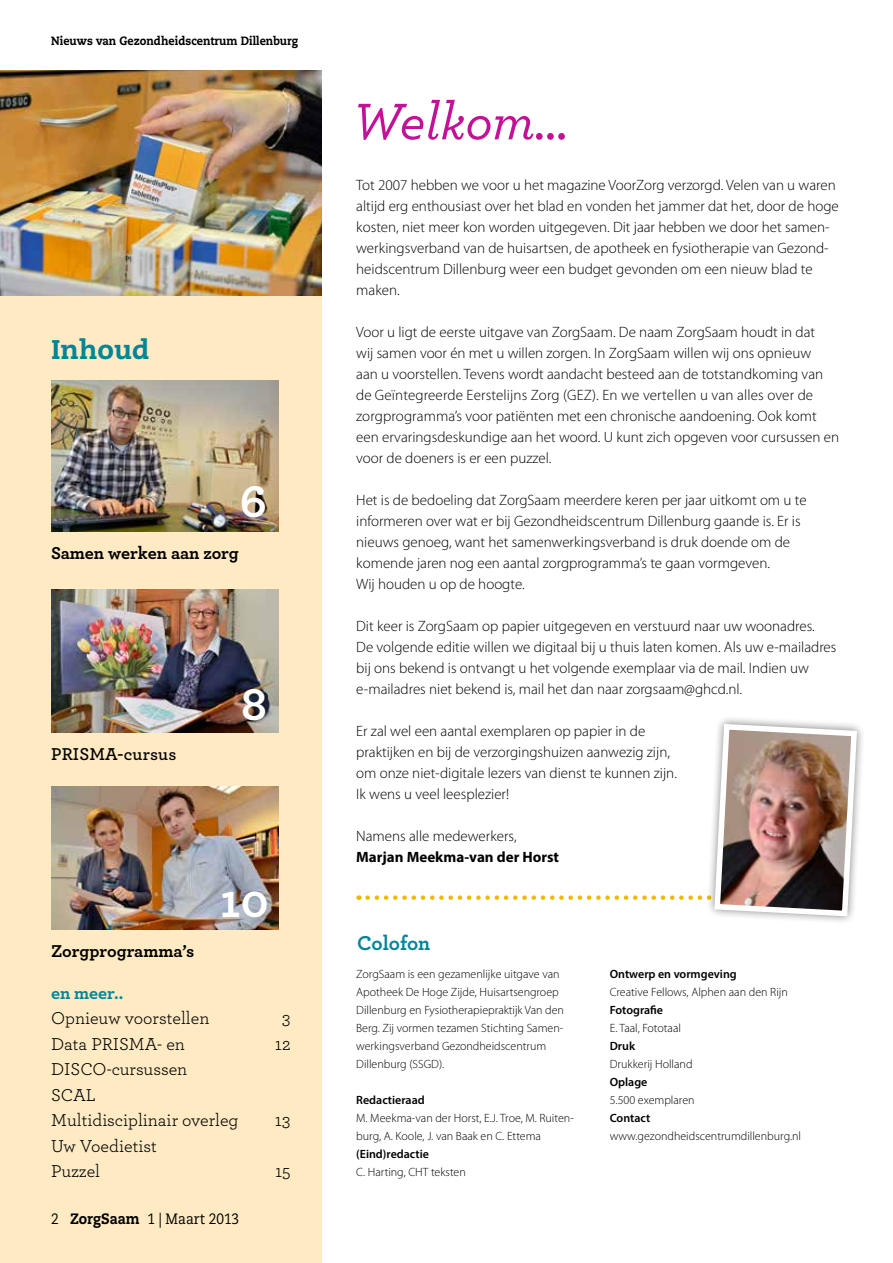
<style>
.page{position:relative;width:893px;height:1263px;background:#fff}
.page>*{position:absolute;margin:0;border:0;box-sizing:border-box;transform-origin:0 0}
.t1{font:italic 500 54px "Archer";letter-spacing:-.01em;color:#c21298}
.t2{font:700 48px "Archer";color:#fff}
.t3{font:800 27px "Caecilia LT Std";color:#008597}
.t4{font:700 21px "Archer";color:#008597}
.t5{font:18px/25.5px "Archer";color:#000}
.t6{font:700 18px "Archer";color:#000}
.t7{font:600 18px "Archer";letter-spacing:.005em;color:#000}
.t8{font:700 18px "Archer";color:#008598}
.t9{font:300 15px/21px "Myriad Pro";color:#000}
.t10{font:700 15px "Myriad Pro";color:#000}
.t11{font:15px "Caecilia LT Std";color:#000;scale:.91 1}
.t12{font:300 12px/18px "Myriad Pro";color:#000}
.t13{font:600 12px "Myriad Pro";color:#000}
.t14{font:800 12px "Caecilia LT Std";color:#000;scale:.91 1}
.s1{font-weight:800}
</style>
<div class="page">
<div style="left:0;top:220px;width:322px;height:1043px;background:#feeac3"></div>
<img style="left:0;top:71px;width:322px;height:224px">
<img style="left:51px;top:381px;width:228px;height:151px">
<img style="left:51px;top:589px;width:228px;height:144px">
<img style="left:51px;top:786px;width:228px;height:143px">
<div style="left:705px;top:715px;width:161px;height:210px;background:#000;opacity:.5"></div>
<svg style="left:368px;top:721px;width:492px;height:198px"></svg>
<p class="t14" style="left:51px;top:34px;width:273px">Nieuws van Gezondheidscentrum Dillenburg</p>
<h3 class="t3" style="left:51px;top:333px;width:100px">Inhoud</h3>
<h2 class="t2" style="left:240px;top:463px;width:29px">6</h2>
<p class="t6" style="left:51px;top:539px;width:189px">Samen werken aan zorg</p>
<p class="t7" style="left:51px;top:740px;width:127px">PRISMA-cursus</p>
<h2 class="t2" style="left:241px;top:666px;width:27px">8</h2>
<h2 class="t2" style="left:220px;top:863px;width:50px">10</h2>
<p class="t6" style="left:51px;top:936px;width:145px">Zorgprogramma’s</p>
<p class="t8" style="left:51px;top:978px;width:74px">en meer..</p>
<p class="t5" style="left:51px;top:1005px;width:160px">Opnieuw voorstellen</p>
<p class="t5" style="left:282px;top:1005px;width:10px">3</p>
<p class="t5" style="left:51px;top:1030px;width:135px">Data PRISMA- en</p>
<p class="t5" style="left:275px;top:1030px;width:17px">12</p>
<p class="t5" style="left:51px;top:1056px;width:189px">DISCO-cursussen<br>SCAL<br>Multidisciplinair overleg</p>
<p class="t5" style="left:275px;top:1107px;width:17px">13</p>
<p class="t5" style="left:51px;top:1132px;width:107px">Uw Voedietist<br>Puzzel</p>
<p class="t11" style="left:51px;top:1209px;width:208px">2 <span class="s1">ZorgSaam</span> 1 | Maart 2013</p>
<p class="t5" style="left:275px;top:1158px;width:17px">15</p>
<h1 class="t1" style="left:352px;top:82px;width:218px">Welkom...</h1>
<p class="t9" style="left:356px;top:175px;width:484px">Tot 2007 hebben we voor u het magazine VoorZorg verzorgd. Velen van u waren altijd erg enthousiast over het blad en vonden het jammer dat het, door de hoge kosten, niet meer kon worden uitgegeven. Dit jaar hebben we door het samen&shy;werkingsverband van de huisartsen, de apotheek en fysiotherapie van Gezond&shy;heidscentrum Dillenburg weer een budget gevonden om een nieuw blad te maken.</p>
<p class="t9" style="left:356px;top:322px;width:484px">Voor u ligt de eerste uitgave van ZorgSaam. De naam ZorgSaam houdt in dat<br>wij samen voor én met u willen zorgen. In ZorgSaam willen wij ons opnieuw<br>aan u voorstellen. Tevens wordt aandacht besteed aan de totstandkoming van de Geïntegreerde Eerstelijns Zorg (GEZ). En we vertellen u van alles over de zorgprogramma’s voor patiënten met een chronische aandoening. Ook komt een ervaringsdeskundige aan het woord. U kunt zich opgeven voor cursussen en voor de doeners is er een puzzel.</p>
<p class="t9" style="left:356px;top:490px;width:452px">Het is de bedoeling dat ZorgSaam meerdere keren per jaar uitkomt om u te informeren over wat er bij Gezondheidscentrum Dillenburg gaande is. Er is nieuws genoeg, want het samenwerkingsverband is druk doende om de komende jaren nog een aantal zorgprogramma’s te gaan vormgeven.<br>Wij houden u op de hoogte.</p>
<p class="t9" style="left:356px;top:616px;width:482px">Dit keer is ZorgSaam op papier uitgegeven en verstuurd naar uw woonadres.<br>De volgende editie willen we digitaal bij u thuis laten komen. Als uw e-mailadres bij ons bekend is ontvangt u het volgende exemplaar via de mail. Indien uw e-mailadres niet bekend is, mail het dan naar zorgsaam@ghcd.nl.</p>
<p class="t9" style="left:356px;top:721px;width:322px">Er zal wel een aantal exemplaren op papier in de praktijken en bij de verzorgingshuizen aanwezig zijn, om onze niet-digitale lezers van dienst te kunnen zijn.<br>Ik wens u veel leesplezier!</p>
<p class="t9" style="left:356px;top:826px;width:162px">Namens alle medewerkers,</p>
<p class="t10" style="left:356px;top:847px;width:204px">Marjan Meekma-van der Horst</p>
<h3 class="t4" style="left:357px;top:926px;width:75px">Colofon</h3>
<p class="t12" style="left:356px;top:965px;width:209px">ZorgSaam is een gezamenlijke uitgave van Apotheek De Hoge Zijde, Huisartsengroep Dillenburg en Fysiotherapiepraktijk Van den Berg. Zij vormen tezamen Stichting Samen&shy;werkingsverband Gezondheidscentrum Dillenburg (SSGD).</p>
<p class="t13" style="left:356px;top:1093px;width:70px">Redactieraad</p>
<p class="t12" style="left:356px;top:1109px;width:219px">M. Meekma-van der Horst, E.J. Troe, M. Ruiten&shy;burg, A. Koole, J. van Baak en C. Ettema</p>
<p class="t13" style="left:356px;top:1147px;width:74px">(Eind)redactie</p>
<p class="t12" style="left:356px;top:1163px;width:111px">C. Harting, CHT teksten</p>
<p class="t13" style="left:610px;top:967px;width:129px">Ontwerp en vormgeving</p>
<p class="t12" style="left:610px;top:983px;width:180px">Creative Fellows, Alphen aan den Rijn</p>
<p class="t13" style="left:610px;top:1003px;width:55px">Fotografie</p>
<p class="t12" style="left:610px;top:1019px;width:73px">E. Taal, Fototaal</p>
<p class="t13" style="left:610px;top:1039px;width:27px">Druk</p>
<p class="t12" style="left:610px;top:1055px;width:84px">Drukkerij Holland</p>
<p class="t13" style="left:610px;top:1075px;width:39px">Oplage</p>
<p class="t12" style="left:610px;top:1091px;width:86px">5.500 exemplaren</p>
<p class="t13" style="left:610px;top:1111px;width:42px">Contact</p>
<p class="t12" style="left:610px;top:1127px;width:193px">www.gezondheidscentrumdillenburg.nl</p>
</div>
